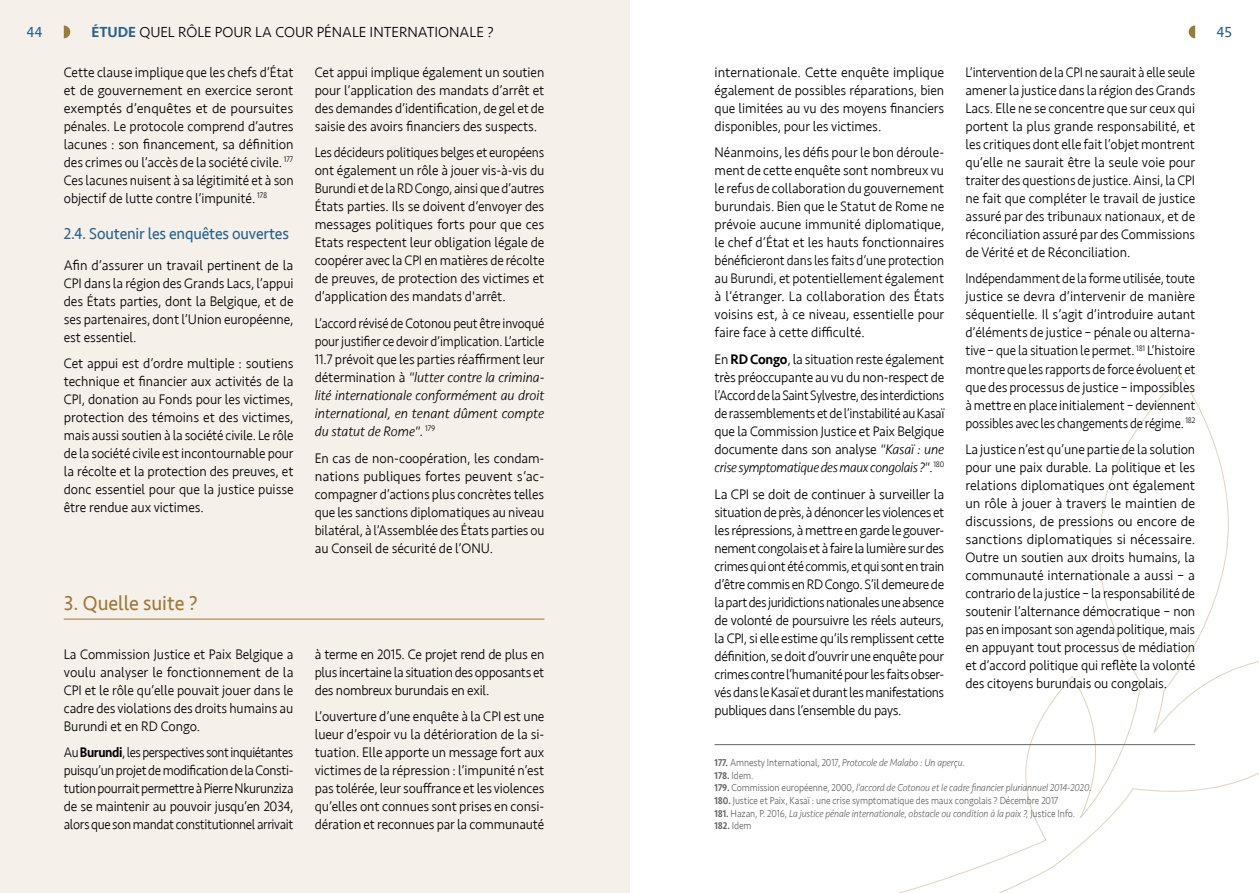
<style>
.page{position:relative;width:1259px;height:893px;background:#fff}
.page>*{position:absolute;margin:0;border:0;box-sizing:border-box;transform-origin:0 0}
.t1{font:21px "Seravek";color:#9b7a3a;scale:.95 1}
.t2{font:16.5px "Seravek";letter-spacing:-.01em;color:#27628e;scale:.95 1}
.t3{font:300 15px "Seravek";color:#000}
.t4{font:15px "Seravek";color:#27628e}
.t5{font:300 14.25px/18px "Seravek";letter-spacing:-.005em;color:#000;text-align:justify;scale:.95 1}
.t6{font:300 14.25px/18px "Seravek";letter-spacing:-.005em;color:#000;text-align:justify;scale:.91 1}
.t7{font:300 14.25px/18px "Seravek";letter-spacing:-.005em;color:#000;text-align:justify}
.t8{font:300 14.25px/18px "Seravek";letter-spacing:-.005em;color:#000;text-align:justify;scale:.9 1}
.t9{font:300 10.5px/12.6px "Seravek";letter-spacing:-.01em;color:#646567;scale:.9 1}
.t10{font:500 10.2px "Seravek";color:#646567;scale:.9 1}
.s1{font-weight:500;color:#27628e}
.s2{font-weight:500}
.s3{font-style:italic}
.s4{font-weight:500;font-size:10.2px}
.s5{font-weight:300;font-size:10.5px}
</style>
<div class="page">
<svg style="left:1188px;top:25px;width:7px;height:13px"></svg>
<svg style="left:867px;top:374px;width:392px;height:519px"></svg>
<div style="left:0;top:0;width:629px;height:893px;background:#f5f0e9"></div>
<svg style="left:64px;top:25px;width:6px;height:13px"></svg>
<hr style="left:714px;top:744px;width:481px;height:1px;background:#646567">
<hr style="left:64px;top:619px;width:480px;height:1px;background:#9b7a3a">
<p class="t4" style="left:26px;top:20px;width:18px">44</p>
<p class="t3" style="left:92px;top:23px;width:404px"><span class="s1">ÉTUDE</span> QUEL RÔLE POUR LA COUR PÉNALE INTERNATIONALE ?</p>
<p class="t4" style="left:1216px;top:20px;width:17px">45</p>
<p class="t5" style="left:64px;top:63px;width:243px">Cette clause implique que les chefs d’État et de gouvernement en exercice seront exemptés d’enquêtes et de poursuites pénales. Le protocole comprend d’autres lacunes : son financement, sa définition des crimes ou l’accès de la société civile. <sup>177<br></sup>Ces lacunes nuisent à sa légitimité et à son objectif de lutte contre l’impunité. <sup>178</sup></p>
<p class="t2" style="left:64px;top:221px;width:238px">2.4. Soutenir les enquêtes ouvertes</p>
<p class="t7" style="left:64px;top:256px;width:231px">Afin d’assurer un travail pertinent de la CPI dans la région des Grands Lacs, l’appui des États parties, dont la Belgique, et de ses partenaires, dont l’Union européenne, est essentiel.</p>
<p class="t5" style="left:64px;top:355px;width:243px">Cet appui est d’ordre multiple : soutiens technique et financier aux activités de la CPI, donation au Fonds pour les victimes, protection des témoins et des victimes, mais aussi soutien à la société civile. Le rôle de la société civile est incontournable pour la récolte et la protection des preuves, et donc essentiel pour que la justice puisse être rendue aux victimes.</p>
<p class="t7" style="left:714px;top:63px;width:231px">internationale. Cette enquête implique également de possibles réparations, bien que limitées au vu des moyens financiers disponibles, pour les victimes.</p>
<p class="t5" style="left:714px;top:144px;width:243px">Néanmoins, les défis pour le bon déroule&shy;ment de cette enquête sont nombreux vu le refus de collaboration du gouvernement burundais. Bien que le Statut de Rome ne prévoie aucune immunité diplomatique, le chef d’État et les hauts fonctionnaires bénéficieront dans les faits d’une protection au Burundi, et potentiellement également à l’étranger. La collaboration des États voisins est, à ce niveau, essentielle pour faire face à cette difficulté.</p>
<p class="t5" style="left:714px;top:350px;width:243px">En <span class="s2">RD Congo</span>, la situation reste également très préoccupante au vu du non-respect de l’Accord de la Saint Sylvestre, des interdictions de rassemblements et de l’instabilité au Kasaï que la Commission Justice et Paix Belgique documente dans son analyse <span class="s3">"Kasaï : une crise symptomatique des maux congolais ?"</span>.<sup>180</sup></p>
<p class="t7" style="left:714px;top:485px;width:231px">La CPI se doit de continuer à surveiller la situation de près, à dénoncer les violences et les répressions, à mettre en garde le gouver&shy;nement congolais et à faire la lumière sur des crimes qui ont été commis, et qui sont en train d’être commis en RD Congo. S’il demeure de la part des juridictions nationales une absence de volonté de poursuivre les réels auteurs, la CPI, si elle estime qu’ils remplissent cette définition, se doit d’ouvrir une enquête pour crimes contre l’humanité pour les faits obser&shy;vés dans le Kasaï et durant les manifestations publiques dans l’ensemble du pays.</p>
<p class="t5" style="left:315px;top:63px;width:243px">Cet appui implique également un soutien pour l’application des mandats d’arrêt et des demandes d’identification, de gel et de saisie des avoirs financiers des suspects.</p>
<p class="t6" style="left:315px;top:144px;width:254px">Les décideurs politiques belges et européens ont également un rôle à jouer vis-à-vis du Burundi et de la RD Congo, ainsi que d’autres États parties. Ils se doivent d’envoyer des messages politiques forts pour que ces Etats respectent leur obligation légale de coopérer avec la CPI en matières de récolte de preuves, de protection des victimes et d’application des mandats d'arrêt.</p>
<p class="t6" style="left:315px;top:314px;width:254px">L’accord révisé de Cotonou peut être invoqué pour justifier ce devoir d’implication. L’article 11.7 prévoit que les parties réaffirment leur détermination à <span class="s3">"lutter contre la crimina&shy;lité internationale conformément au droit international, en tenant dûment compte du statut de Rome".</span> <sup>179</sup></p>
<p class="t5" style="left:315px;top:449px;width:243px">En cas de non-coopération, les condam&shy;nations publiques fortes peuvent s’ac&shy;compagner d’actions plus concrètes telles que les sanctions diplomatiques au niveau bilatéral, à l’Assemblée des États parties ou au Conseil de sécurité de l’ONU.</p>
<p class="t6" style="left:965px;top:63px;width:254px">L’intervention de la CPI ne saurait à elle seule amener la justice dans la région des Grands Lacs. Elle ne se concentre que sur ceux qui portent la plus grande responsabilité, et les critiques dont elle fait l’objet montrent qu’elle ne saurait être la seule voie pour traiter des questions de justice. Ainsi, la CPI ne fait que compléter le travail de justice assuré par des tribunaux nationaux, et de réconciliation assuré par des Commissions de Vérité et de Réconciliation.</p>
<p class="t6" style="left:965px;top:270px;width:254px">Indépendamment de la forme utilisée, toute justice se devra d’intervenir de manière séquentielle. Il s’agit d’introduire autant d’éléments de justice – pénale ou alterna&shy;tive – que la situation le permet. <sup>181</sup> L’histoire montre que les rapports de force évoluent et que des processus de justice – impossibles à mettre en place initialement – deviennent possibles avec les changements de régime. <sup>182</sup></p>
<p class="t5" style="left:965px;top:440px;width:243px">La justice n’est qu’une partie de la solution pour une paix durable. La politique et les relations diplomatiques ont également un rôle à jouer à travers le maintien de discussions, de pressions ou encore de sanctions diplomatiques si nécessaire.<br>Outre un soutien aux droits humains, la communauté internationale a aussi – a contrario de la justice – la responsabilité de soutenir l’alternance démocratique – non pas en imposant son agenda politique, mais en appuyant tout processus de médiation et d’accord politique qui reflète la volonté des citoyens burundais ou congolais.</p>
<h1 class="t1" style="left:64px;top:587px;width:143px">3. Quelle suite ?</h1>
<p class="t5" style="left:315px;top:645px;width:243px">à terme en 2015. Ce projet rend de plus en plus incertaine la situation des opposants et des nombreux burundais en exil.</p>
<p class="t5" style="left:315px;top:708px;width:243px">L’ouverture d’une enquête à la CPI est une lueur d’espoir vu la détérioration de la si&shy;tuation. Elle apporte un message fort aux victimes de la répression : l’impunité n’est pas tolérée, leur souffrance et les violences qu’elles ont connues sont prises en consi&shy;dération et reconnues par la communauté</p>
<p class="t5" style="left:64px;top:645px;width:243px">La Commission Justice et Paix Belgique a voulu analyser le fonctionnement de la CPI et le rôle qu’elle pouvait jouer dans le cadre des violations des droits humains au Burundi et en RD Congo.</p>
<p class="t8" style="left:64px;top:744px;width:257px">Au <span class="s2">Burundi</span>, les perspectives sont inquiétantes puisqu’un projet de modification de la Consti&shy;tution pourrait permettre à Pierre Nkurunziza de se maintenir au pouvoir jusqu’en 2034, alors que son mandat constitutionnel arrivait</p>
<p class="t9" style="left:714px;top:757px;width:420px"><span class="s4">177.</span> Amnesty International, 2017, <span class="s3">Protocole de Malabo : Un aperçu</span>.<br><span class="s4">178.</span> Idem.<br><span class="s4">179.</span> Commission européenne, 2000, <span class="s3">l’accord de Cotonou et le cadre financier pluriannuel 2014-2020.<br></span><span class="s4">180.</span> Justice et Paix, Kasaï : une crise symptomatique des maux congolais ? Décembre 2017<br><span class="s4">181.</span> Hazan, P. 2016, <span class="s3">La justice pénale internationale, obstacle ou condition à la paix ?,</span> Justice Info.</p>
<p class="t10" style="left:714px;top:819px;width:43px">182. <span class="s5">Idem</span></p>
</div>
